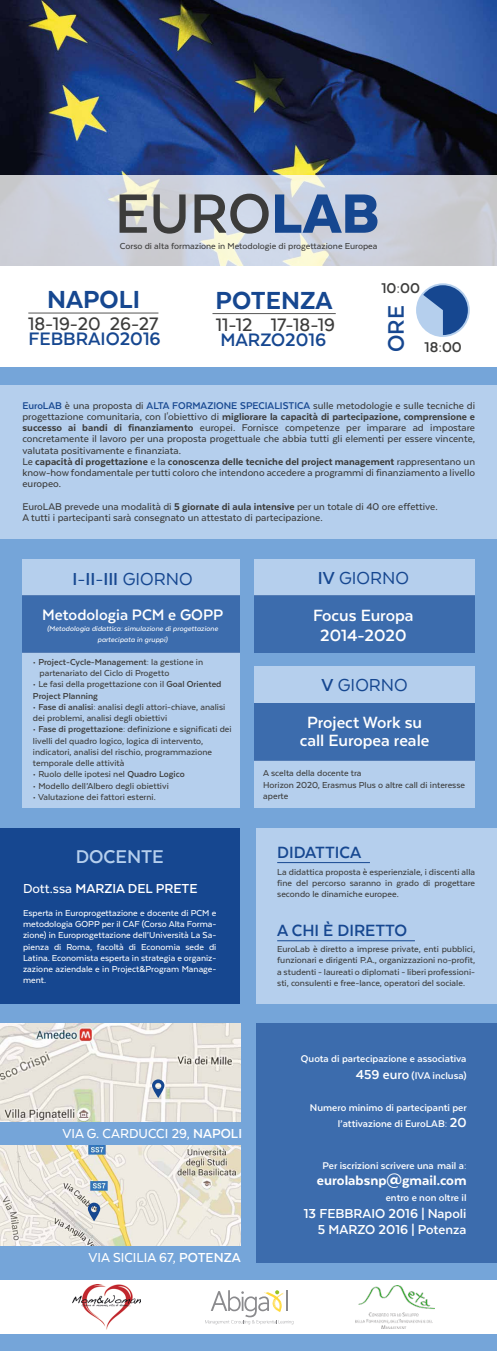
<style>
.page{position:relative;width:497px;height:1351px;background:#fff}
.page>*{position:absolute;margin:0;border:0;box-sizing:border-box;transform-origin:0 0}
.t1{font:700 63.75px "Texta";color:#3c3c3b}
.t2{font:800 28.44px "Texta";color:#164790}
.t3{font:700 25.69px "Texta";color:#164790}
.t4{font:700 21.25px "Texta";color:#b5cfed}
.t5{font:500 20.81px "Texta";color:#3c3c3b}
.t6{font:700 20.81px "Texta";color:#164790}
.t7{font:20px "Texta";color:#164790}
.t8{font:700 18.75px/17.5px "Texta";color:#fff;text-align:center}
.t9{font:700 18.75px "Texta";color:#164790}
.t10{font:700 17.5px "Texta";color:#fff}
.t11{font:700 16.25px "Texta";color:#3c3c3b}
.t12{font:800 15.62px "Texta";color:#fff}
.t13{font:700 15px/16.2px "Texta";color:#fff;text-align:right}
.t14{font:500 15px "Texta";color:#fff}
.t15{font:500 11.25px/11.2px "Texta";color:#3c3c3b}
.t16{font:700 11.25px/16.2px "Texta";color:#fff;text-align:right}
.t17{font:500 10px/11.2px "Texta";color:#3c3c3b}
.t18{font:500 10px/11.2px "Texta";color:#fff;text-align:justify}
.t19{font:italic 500 8.12px/11.2px "Texta";color:#fff;text-align:center}
.s1{font-weight:900;color:#164790}
.s2{font-weight:700;color:#164790}
.s3{font-weight:800}
.s4{font-weight:700}
.s5{font-weight:500}
.s6{font-size:15px}
</style>
<div class="page">
<div style="left:0;top:321px;width:496px;height:1029px;background:#75a5d9"></div>
<img style="left:0;top:0;width:496px;height:175px">
<div style="left:0;top:266px;width:496px;height:101px;background:#fff"></div>
<svg style="left:0;top:175px;width:496px;height:91px;background:#cfd3db"></svg>
<div style="left:0;top:385px;width:496px;height:154px;background:#b5cfed"></div>
<div style="left:22px;top:559px;width:218px;height:36px;background:#b5cfed"></div>
<div style="left:254px;top:666px;width:220px;height:37px;background:#b5cfed"></div>
<div style="left:22px;top:652px;width:218px;height:155px;background:#b5cfed"></div>
<div style="left:254px;top:760px;width:220px;height:47px;background:#b5cfed"></div>
<div style="left:22px;top:595px;width:218px;height:57px;background:#3c6cad"></div>
<div style="left:254px;top:703px;width:220px;height:57px;background:#3c6cad"></div>
<svg style="left:415px;top:283px;width:54px;height:54px"></svg>
<svg style="left:422px;top:285px;width:45px;height:50px;background:#6388bb"></svg>
<div style="left:254px;top:559px;width:220px;height:36px;background:#b5cfed"></div>
<div style="left:254px;top:595px;width:220px;height:57px;background:#3c6cad"></div>
<div style="left:0;top:828px;width:240px;height:175px;background:#164790"></div>
<div style="left:256px;top:828px;width:240px;height:175px;background:#b5cfed"></div>
<div style="left:256px;top:1023px;width:240px;height:239px;background:#3c6cad"></div>
<hr style="left:277px;top:862px;width:92px;height:1px;background:#164790">
<hr style="left:277px;top:940px;width:137px;height:1px;background:#164790">
<div style="left:0;top:1280px;width:496px;height:53px;background:#fff"></div>
<svg style="left:205px;top:1290px;width:88px;height:34px"></svg>
<img style="left:72px;top:1284px;width:68px;height:45px">
<img style="left:355px;top:1285px;width:79px;height:43px">
<hr style="left:212px;top:313px;width:123px;height:1px;background:#575756">
<hr style="left:28px;top:313px;width:130px;height:1px;background:#575756">
<img style="left:0;top:1023px;width:241px;height:98px">
<svg style="left:152px;top:1079px;width:12px;height:18px"></svg>
<img style="left:0;top:1145px;width:240px;height:99px">
<svg style="left:88px;top:1202px;width:12px;height:19px"></svg>
<h1 class="t1" style="left:115px;top:181px;width:266px">EURO<span class="s1">LAB</span></h1>
<p class="t17" style="left:120px;top:240px;width:259px">Corso di alta formazione in Metodologie di progettazione Europea</p>
<h2 class="t2" style="left:47px;top:285px;width:95px">NAPOLI</h2>
<h3 class="t5" style="left:28px;top:313px;width:132px">18-19-20 26-27</h3>
<h3 class="t6" style="left:28px;top:328px;width:134px">FEBBRAIO2016</h3>
<h2 class="t2" style="left:215px;top:285px;width:118px">POTENZA</h2>
<h3 class="t5" style="left:215px;top:313px;width:121px">11-12 17-18-19</h3>
<h3 class="t6" style="left:220px;top:329px;width:107px">MARZO2016</h3>
<h3 class="t11" style="left:381px;top:280px;width:40px">10:00</h3>
<h3 class="t3" style="left:382px;top:352px;width:48px;rotate:-90deg">ORE</h3>
<h3 class="t11" style="left:424px;top:338px;width:39px">18:00</h3>
<p class="t15" style="left:22px;top:399px;width:453px"><span class="s2">EuroLAB</span> è una proposta di <span class="s2">ALTA FORMAZIONE SPECIALISTICA</span> sulle metodologie e sulle tecniche di progettazione comunitaria, con l'obiettivo di <span class="s3">migliorare la capacità di partecipazione, comprensione e successo ai bandi di finanziamento</span> europei. Fornisce competenze per imparare ad impostare concretamente il lavoro per una proposta progettuale che abbia tutti gli elementi per essere vincente, valutata positivamente e finanziata.<br>Le <span class="s3">capacità di progettazione</span> e la <span class="s3">conoscenza delle tecniche del project management</span> rappresentano un know-how fondamentale per tutti coloro che intendono accedere a programmi di finanziamento a livello europeo.</p>
<p class="t15" style="left:22px;top:501px;width:416px">EuroLAB prevede una modalità di <span class="s3">5 giornate di aula intensive</span> per un totale di 40 ore effettive.<br>A tutti i partecipanti sarà consegnato un attestato di partecipazione.</p>
<h3 class="t7" style="left:72px;top:568px;width:121px"><span class="s4">I</span>-<span class="s4">II</span>-<span class="s4">III</span> GIORNO</h3>
<h3 class="t10" style="left:42px;top:605px;width:182px">Metodologia PCM e GOPP</h3>
<p class="t19" style="left:47px;top:623px;width:172px">(Metodologia didattica: simulazione di progettazione partecipata in gruppi)</p>
<p class="t17" style="left:40px;top:656px;width:165px;text-indent:-7px">• <span class="s4">Project-Cycle-Management</span>: la gestione in partenariato del Ciclo di Progetto</p>
<p class="t17" style="left:33px;top:678px;width:190px">• Le fasi della progettazione con il <span class="s4">Goal Oriented<br>Project Planning</span></p>
<p class="t17" style="left:33px;top:701px;width:193px">• <span class="s4">Fase di analisi</span>: analisi degli attori-chiave, analisi dei problemi, analisi degli obiettivi</p>
<p class="t17" style="left:33px;top:723px;width:200px">• <span class="s4">Fase di progettazione</span>: definizione e significati dei livelli del quadro logico, logica di intervento, indicatori, analisi del rischio, programmazione temporale delle attività</p>
<p class="t17" style="left:33px;top:768px;width:153px">• Ruolo delle ipotesi nel <span class="s4">Quadro Logico</span></p>
<p class="t17" style="left:33px;top:779px;width:137px">• Modello dell’Albero degli obiettivi</p>
<p class="t17" style="left:33px;top:791px;width:124px">• Valutazione dei fattori esterni.</p>
<h3 class="t4" style="left:76px;top:845px;width:89px">DOCENTE</h3>
<h3 class="t13" style="left:23px;top:880px;width:176px"><span class="s5">Dott.ssa</span> MARZIA DEL PRETE</h3>
<p class="t18" style="left:23px;top:907px;width:195px">Esperta in Europrogettazione e docente di PCM e metodologia GOPP per il CAF (Corso Alta Forma&shy;zione) in Europrogettazione dell’Università La Sa&shy;pienza di Roma, facoltà di Economia sede di Latina. Economista esperta in strategia e organiz&shy;zazione aziendale e in Project&amp;Program Manage&shy;ment.</p>
<h3 class="t7" style="left:317px;top:567px;width:93px"><span class="s4">IV</span> GIORNO</h3>
<h3 class="t8" style="left:313px;top:604px;width:102px;line-height:20.6px">Focus Europa<br>2014-2020</h3>
<h3 class="t7" style="left:321px;top:675px;width:88px"><span class="s4">V</span> GIORNO</h3>
<h3 class="t8" style="left:299px;top:713px;width:131px">Project Work su call Europea reale</h3>
<p class="t17" style="left:263px;top:767px;width:203px">A scelta della docente tra<br>Horizon 2020, Erasmus Plus o altre call di interesse aperte</p>
<h3 class="t9" style="left:277px;top:843px;width:85px">DIDATTICA</h3>
<p class="t17" style="left:277px;top:865px;width:199px;text-align:justify">La didattica proposta è esperienziale, i discenti alla fine del percorso saranno in grado di progettare secondo le dinamiche europee.</p>
<h3 class="t9" style="left:277px;top:920px;width:131px">A CHI È DIRETTO</h3>
<p class="t17" style="left:277px;top:943px;width:199px;text-align:justify">EuroLab è diretto a imprese private, enti pubblici, funzionari e dirigenti P.A., organizzazioni no-profit, a studenti - laureati o diplomati - liberi professioni&shy;sti, consulenti e free-lance, operatori del sociale.</p>
<h3 class="t14" style="left:62px;top:1126px;width:181px">VIA G. CARDUCCI 29, <span class="s4">NAPOLI</span></h3>
<h3 class="t14" style="left:88px;top:1249px;width:153px">VIA SICILIA 67, <span class="s4">POTENZA</span></h3>
<p class="t16" style="left:300px;top:1050px;width:167px">Quota di partecipazione e associativa<br><span class="s6">459 euro</span> (IVA inclusa)</p>
<p class="t16" style="left:309px;top:1099px;width:158px">Numero minimo di partecipanti per l’attivazione di EuroLAB: <span class="s6">20</span></p>
<p class="t16" style="left:322px;top:1156px;width:145px">Per iscrizioni scrivere una mail a:</p>
<h3 class="t12" style="left:316px;top:1172px;width:151px">eurolabsnp@gmail.com</h3>
<p class="t16" style="left:385px;top:1189px;width:82px">entro e non oltre il</p>
<h3 class="t13" style="left:303px;top:1204px;width:164px">13 FEBBRAIO 2016 | Napoli<br>5 MARZO 2016 | Potenza</h3>
</div>
